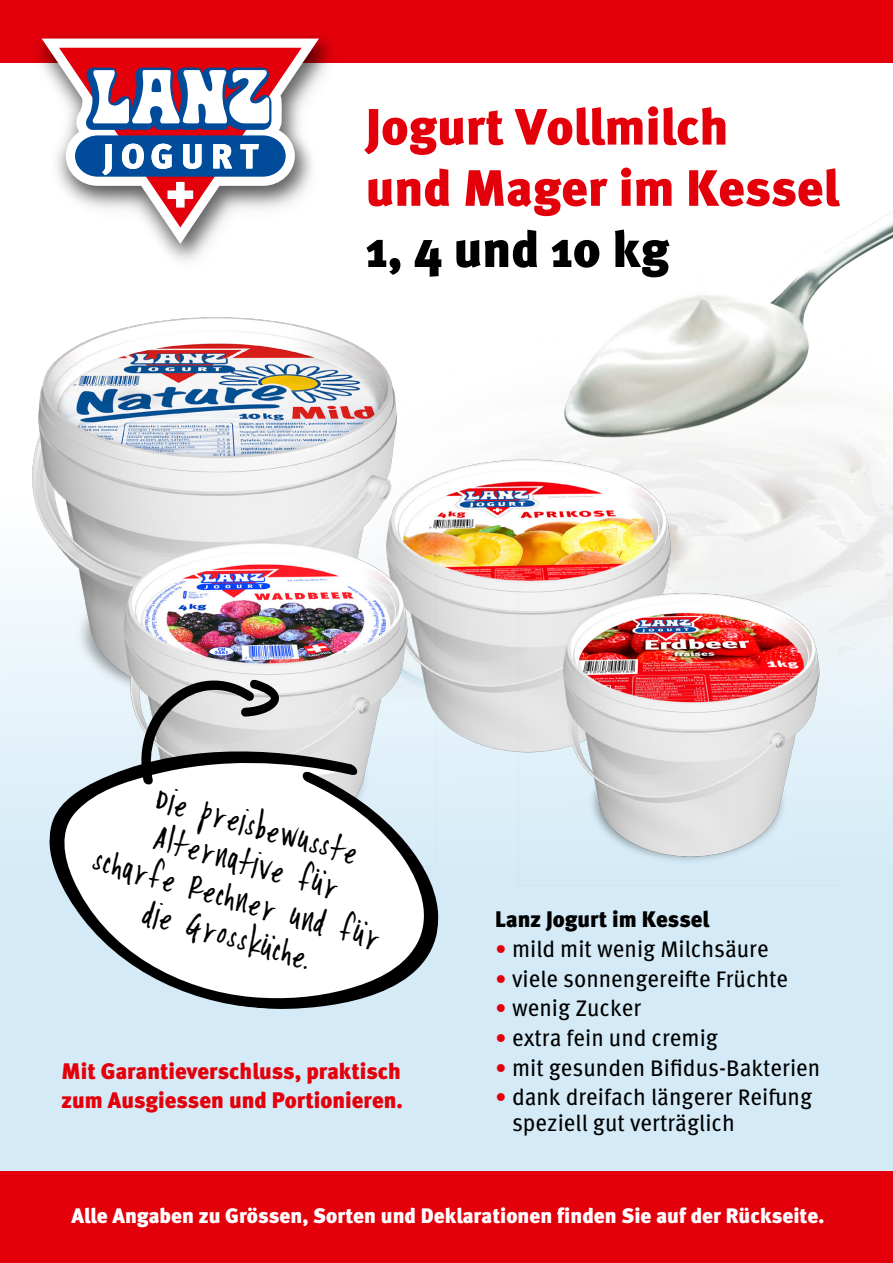
<style>
.page{position:relative;width:893px;height:1263px;background:#fff}
.page>*{position:absolute;margin:0;border:0;box-sizing:border-box;transform-origin:0 0}
.t1{font:900 51px/61.2px "Meta";color:#e3000b}
.t2{font:900 51px "Meta";color:#000}
.t3{font:300 28.5px/37.8px "Cinahand";color:#000;text-align:center}
.t4{font:22.5px/25.5px "Migros New Meta OT";color:#000}
.t5{font:900 22.5px/28.5px "Meta";color:#e3000b}
.t6{font:900 22.5px "Meta";color:#000}
.t7{font:900 21px "Meta";color:#fff}
.s1{color:#e3000b}
</style>
<div class="page">
<div style="left:0;top:415px;width:893px;height:768px;background:#d4ebf7"></div>
<img style="left:9px;top:211px;width:884px;height:650px">
<div style="left:0;top:0;width:893px;height:63px;background:#e3000b"></div>
<div style="left:0;top:1171px;width:893px;height:92px;background:#e3000b"></div>
<div style="left:32px;top:31px;width:314px;height:247px;background:#fff"></div>
<img style="left:19px;top:31px;width:323px;height:243px">
<svg style="left:42px;top:39px;width:277px;height:205px"></svg>
<svg style="left:59px;top:48px;width:243px;height:179px"></svg>
<svg style="left:36px;top:727px;width:417px;height:282px;fill:#fff"></svg>
<svg style="left:122px;top:663px;width:164px;height:132px;background:#b7b9b9"></svg>
<h1 class="t1" style="left:366px;top:96px;width:475px">Jogurt Vollmilch<br>und Mager im Kessel</h1>
<h1 class="t2" style="left:366px;top:218px;width:305px">1, 4 und 10 kg</h1>
<p class="t3" style="left:119px;top:768px;width:299px;rotate:16deg">Die preisbewusste<br>Alternative für<br>scharfe Rechner und für die Grossküche.</p>
<p class="t5" style="left:62px;top:1057px;width:343px">Mit Garantieverschluss, praktisch zum Ausgiessen und Portionieren.</p>
<p class="t6" style="left:495px;top:905px;width:216px">Lanz Jogurt im Kessel</p>
<p class="t4" style="left:495px;top:937px;width:275px"><span class="s1">•</span> mild mit wenig Milchsäure</p>
<p class="t4" style="left:495px;top:966px;width:294px"><span class="s1">•</span> viele sonnengereifte Früchte</p>
<p class="t4" style="left:495px;top:996px;width:147px"><span class="s1">•</span> wenig Zucker</p>
<p class="t4" style="left:495px;top:1026px;width:224px"><span class="s1">•</span> extra fein und cremig</p>
<p class="t4" style="left:495px;top:1056px;width:327px"><span class="s1">•</span> mit gesunden Bifidus-Bakterien</p>
<p class="t4" style="left:512px;top:1085px;width:302px;text-indent:-17px"><span class="s1">•</span> dank dreifach längerer Reifung speziell gut verträglich</p>
<p class="t7" style="left:71px;top:1203px;width:754px">Alle Angaben zu Grössen, Sorten und Deklarationen finden Sie auf der Rückseite.</p>
</div>
